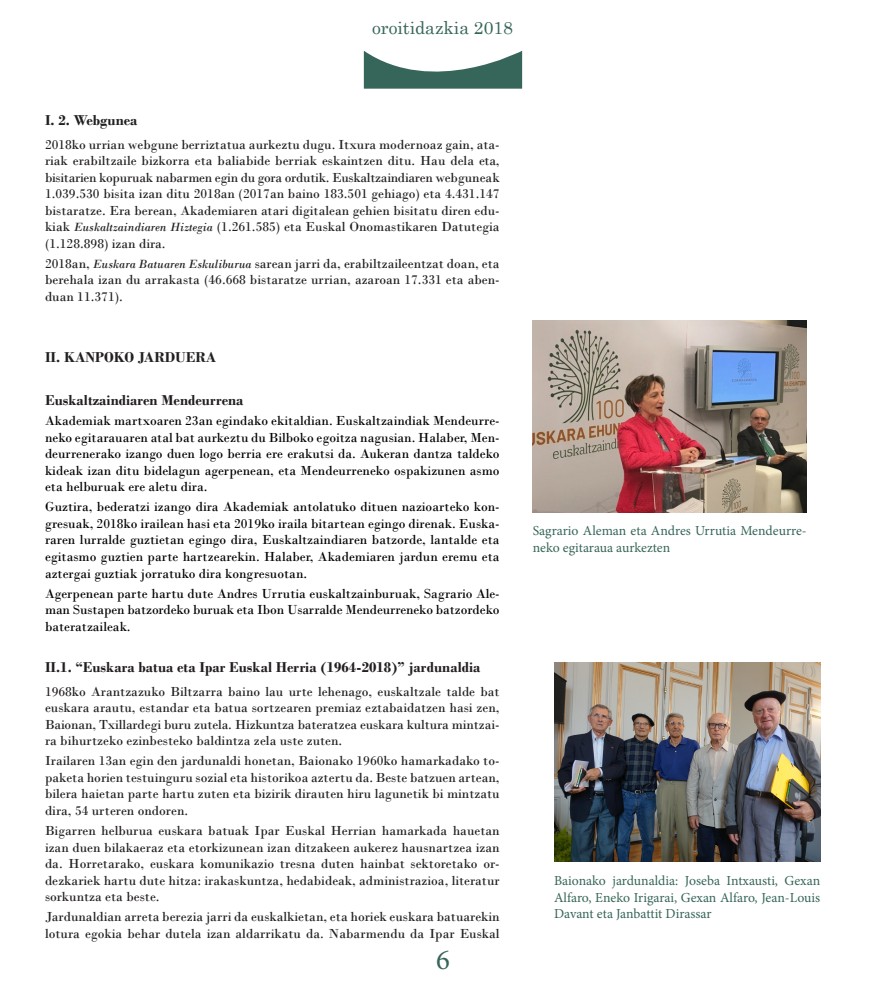
<style>
.page{position:relative;width:886px;height:993px;background:#fff}
.page>*{position:absolute;margin:0;border:0;box-sizing:border-box;transform-origin:0 0}
.t1{font:28.75px "Minion Pro";color:#366559}
.t2{font:17.5px "Century";color:#366559}
.Encabezado_2{font:700 15px "Bodoni";color:#231f20}
.textu_gorputza{font:700 15px "Bodoni";color:#231f20}
.textu_gorputza-2{font:13.75px/16.5px "Bodoni";color:#231f20;text-align:justify}
.textu_gorputza-3{font:13.75px/16.5px "Bodoni";color:#000;text-align:justify}
.Argazki_oina{font:13.75px/16.5px "Minion Pro";color:#366559;text-align:justify}
.s1{font-style:italic;font-size:12.5px}
</style>
<div class="page">
<svg style="left:364px;top:51px;width:158px;height:38px"></svg>
<img style="left:554px;top:662px;width:266px;height:199px">
<img style="left:533px;top:321px;width:274px;height:191px">
<p class="t2" style="left:372px;top:13px;width:142px">oroitidazkia 2018</p>
<p class="Encabezado_2" style="left:45px;top:111px;width:94px">I. 2. Webgunea</p>
<p class="textu_gorputza-2" style="left:45px;top:136px;width:456px">2018ko urrian webgune berriztatua aurkeztu dugu. Itxura modernoaz gain, ata&shy;riak erabiltzaile bizkorra eta baliabide berriak eskaintzen ditu. Hau dela eta, bisitarien kopuruak nabarmen egin du gora ordutik. Euskaltzaindiaren webguneak 1.039.530 bisita izan ditu 2018an (2017an baino 183.501 gehiago) eta 4.431.147 bistaratze. Era berean, Akademiaren atari digitalean gehien bisitatu diren edu&shy;kiak <span class="s1">Euskaltzaindiaren Hiztegia</span> (1.261.585) eta Euskal Onomastikaren Datutegia (1.128.898) izan dira.</p>
<p class="textu_gorputza-2" style="left:45px;top:255px;width:456px">2018an, <span class="s1">Euskara Batuaren Eskuliburua</span> sarean jarri da, erabiltzaileentzat doan, eta berehala izan du arrakasta (46.668 bistaratze urrian, azaroan 17.331 eta aben&shy;duan 11.371).</p>
<p class="Encabezado_2" style="left:45px;top:348px;width:173px">II. KANPOKO JARDUERA</p>
<p class="textu_gorputza" style="left:45px;top:391px;width:200px">Euskaltzaindiaren Mendeurrena</p>
<p class="textu_gorputza-3" style="left:45px;top:412px;width:456px">Akademiak martxoaren 23an egindako ekitaldian. Euskaltzaindiak Mendeurre&shy;neko egitarauaren atal bat aurkeztu du Bilboko egoitza nagusian. Halaber, Men&shy;deurrenerako izango duen logo berria ere erakutsi da. Aukeran dantza taldeko kideak izan ditu bidelagun agerpenean, eta Mendeurreneko ospakizunen asmo eta helburuak ere aletu dira.</p>
<p class="textu_gorputza-3" style="left:45px;top:498px;width:456px">Guztira, bederatzi izango dira Akademiak antolatuko dituen nazioarteko kon&shy;gresuak, 2018ko irailean hasi eta 2019ko iraila bitartean egingo direnak. Euska&shy;raren lurralde guztietan egingo dira, Euskaltzaindiaren batzorde, lantalde eta egitasmo guztien parte hartzearekin. Halaber, Akademiaren jardun eremu eta aztergai guztiak jorratuko dira kongresuotan.</p>
<p class="textu_gorputza-3" style="left:45px;top:584px;width:456px">Agerpenean parte hartu dute Andres Urrutia euskaltzainburuak, Sagrario Ale&shy;man Sustapen batzordeko buruak eta Ibon Usarralde Mendeurreneko batzordeko bateratzaileak.</p>
<p class="Encabezado_2" style="left:45px;top:658px;width:437px">II.1. “Euskara batua eta Ipar Euskal Herria (1964-2018)” jardunaldia</p>
<p class="textu_gorputza-2" style="left:45px;top:683px;width:456px">1968ko Arantzazuko Biltzarra baino lau urte lehenago, euskaltzale talde bat euskara arautu, estandar eta batua sortzearen premiaz eztabaidatzen hasi zen, Baionan, Txillardegi buru zutela. Hizkuntza bateratzea euskara kultura mintzai&shy;ra bihurtzeko ezinbesteko baldintza zela uste zuten.</p>
<p class="textu_gorputza-2" style="left:45px;top:752px;width:456px">Irailaren 13an egin den jardunaldi honetan, Baionako 1960ko hamarkadako to&shy;paketa horien testuinguru sozial eta historikoa aztertu da. Beste batzuen artean, bilera haietan parte hartu zuten eta bizirik dirauten hiru lagunetik bi mintzatu dira, 54 urteren ondoren.</p>
<p class="textu_gorputza-2" style="left:45px;top:822px;width:456px">Bigarren helburua euskara batuak Ipar Euskal Herrian hamarkada hauetan izan duen bilakaeraz eta etorkizunean izan ditzakeen aukerez hausnartzea izan da. Horretarako, euskara komunikazio tresna duten hainbat sektoretako or&shy;dezkariek hartu dute hitza: irakaskuntza, hedabideak, administrazioa, literatur sorkuntza eta beste.</p>
<p class="textu_gorputza-2" style="left:45px;top:908px;width:456px">Jardunaldian arreta berezia jarri da euskalkietan, eta horiek euskara batuarekin lotura egokia behar dutela izan aldarrikatu da. Nabarmendu da Ipar Euskal</p>
<p class="t1" style="left:436px;top:940px;width:15px">6</p>
<p class="Argazki_oina" style="left:533px;top:522px;width:276px">Sagrario Aleman eta Andres Urrutia Mendeurre&shy;neko egitaraua aurkezten</p>
<p class="Argazki_oina" style="left:554px;top:872px;width:268px">Baionako jardunaldia: Joseba Intxausti, Gexan Alfaro, Eneko Irigarai, Gexan Alfaro, Jean-Louis Davant eta Janbattit Dirassar</p>
</div>
